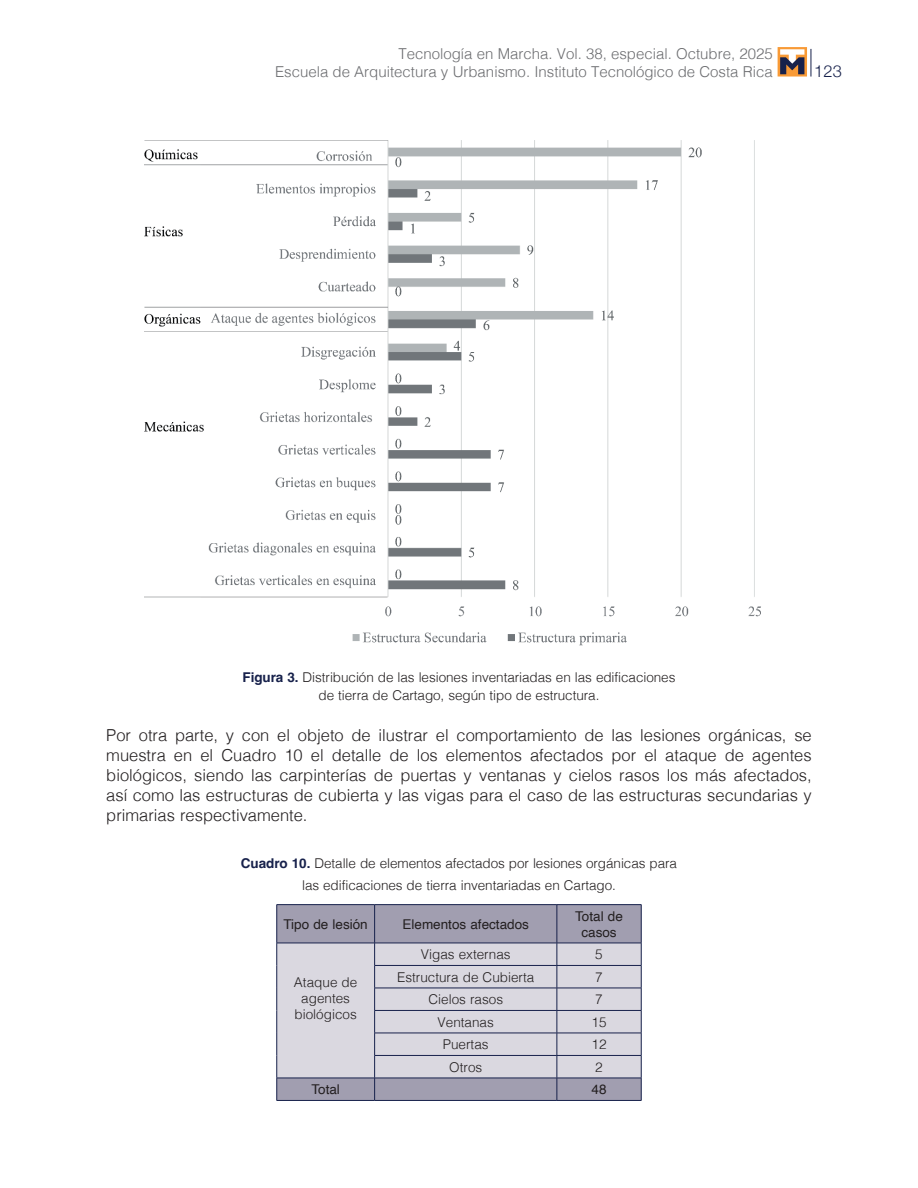
<style>
.page{position:relative;width:918px;height:1188px;background:#fff}
.page>*{position:absolute;margin:0;border:0;box-sizing:border-box;transform-origin:0 0}
.t1{font:300 16.5px/19.8px "Helvetica";color:#231f20;text-align:justify}
.t2{font:300 16.5px "Helvetica Neue";color:#17214b}
.t3{font:300 15px/18px "Helvetica";color:#6c6d70;text-align:right}
.t4{font:300 13.5px/16.2px "Helvetica";letter-spacing:-.005em;color:#231f20;text-align:center}
.t5{font:13.5px/16.2px "Helvetica";color:#231f20;text-align:center}
.s1{font-weight:700;color:#17214b}
</style>
<div class="page">
<svg style="left:811px;top:49px;width:1px;height:28px"></svg>
<svg style="left:778px;top:47px;width:29px;height:30px"></svg>
<svg style="left:780px;top:49px;width:24px;height:25px"></svg>
<img style="left:144px;top:140px;width:617px;height:506px">
<div style="left:277px;top:905px;width:364px;height:195px;background:#a19eb0"></div>
<div style="left:277px;top:944px;width:364px;height:134px;background:#dad8e0"></div>
<hr style="left:277px;top:904px;width:98px;height:1px;background:#17214b">
<hr style="left:276px;top:905px;width:1px;height:38px;background:#17214b">
<hr style="left:375px;top:904px;width:182px;height:1px;background:#17214b">
<hr style="left:374px;top:905px;width:1px;height:38px;background:#17214b">
<hr style="left:557px;top:904px;width:84px;height:1px;background:#17214b">
<hr style="left:557px;top:905px;width:1px;height:38px;background:#17214b">
<hr style="left:641px;top:905px;width:1px;height:38px;background:#17214b">
<hr style="left:277px;top:943px;width:98px;height:1px;background:#17214b">
<hr style="left:375px;top:943px;width:182px;height:1px;background:#17214b">
<hr style="left:557px;top:943px;width:84px;height:1px;background:#17214b">
<hr style="left:374px;top:965px;width:183px;height:1px;background:#17214b">
<hr style="left:557px;top:965px;width:84px;height:1px;background:#17214b">
<hr style="left:374px;top:988px;width:183px;height:1px;background:#17214b">
<hr style="left:557px;top:988px;width:84px;height:1px;background:#17214b">
<hr style="left:374px;top:1010px;width:183px;height:1px;background:#17214b">
<hr style="left:557px;top:1010px;width:84px;height:1px;background:#17214b">
<hr style="left:374px;top:1033px;width:183px;height:1px;background:#17214b">
<hr style="left:557px;top:1033px;width:84px;height:1px;background:#17214b">
<hr style="left:374px;top:1055px;width:183px;height:1px;background:#17214b">
<hr style="left:557px;top:1055px;width:84px;height:1px;background:#17214b">
<svg style="left:374px;top:943px;width:1px;height:157px"></svg>
<svg style="left:557px;top:943px;width:1px;height:157px"></svg>
<hr style="left:277px;top:1078px;width:98px;height:1px;background:#17214b">
<svg style="left:276px;top:943px;width:1px;height:157px"></svg>
<hr style="left:375px;top:1078px;width:182px;height:1px;background:#17214b">
<hr style="left:557px;top:1078px;width:84px;height:1px;background:#17214b">
<svg style="left:641px;top:943px;width:1px;height:157px"></svg>
<hr style="left:277px;top:1100px;width:98px;height:1px;background:#17214b">
<hr style="left:375px;top:1100px;width:182px;height:1px;background:#17214b">
<hr style="left:557px;top:1100px;width:84px;height:1px;background:#17214b">
<p class="t3" style="left:275px;top:43px;width:499px">Tecnología en Marcha. Vol. 38, especial. Octubre, 2025<br>Escuela de Arquitectura y Urbanismo. Instituto Tecnológico de Costa Rica</p>
<p class="t2" style="left:814px;top:57px;width:29px">123</p>
<p class="t4" style="left:243px;top:668px;width:434px;line-height:18px"><span class="s1">Figura 3.</span> Distribución de las lesiones inventariadas en las edificaciones de tierra de Cartago, según tipo de estructura.</p>
<p class="t1" style="left:106px;top:724px;width:707px">Por otra parte, y con el objeto de ilustrar el comportamiento de las lesiones orgánicas, se muestra en el Cuadro 10 el detalle de los elementos afectados por el ataque de agentes biológicos, siendo las carpinterías de puertas y ventanas y cielos rasos los más afectados, así como las estructuras de cubierta y las vigas para el caso de las estructuras secundarias y primarias respectivamente.</p>
<p class="t4" style="left:241px;top:852px;width:438px;line-height:21.6px"><span class="s1">Cuadro 10.</span> Detalle de elementos afectados por lesiones orgánicas para las edificaciones de tierra inventariadas en Cartago.</p>
<p class="t5" style="left:284px;top:916px;width:86px">Tipo de lesión</p>
<p class="t5" style="left:403px;top:916px;width:128px">Elementos afectados</p>
<p class="t5" style="left:575px;top:908px;width:49px">Total de casos</p>
<p class="t4" style="left:294px;top:973px;width:65px">Ataque de agentes biológicos</p>
<p class="t4" style="left:421px;top:945px;width:91px">Vigas externas</p>
<p class="t4" style="left:595px;top:945px;width:9px">5</p>
<p class="t4" style="left:397px;top:968px;width:139px">Estructura de Cubierta</p>
<p class="t4" style="left:595px;top:968px;width:9px">7</p>
<p class="t4" style="left:428px;top:990px;width:76px">Cielos rasos</p>
<p class="t4" style="left:595px;top:990px;width:9px">7</p>
<p class="t4" style="left:438px;top:1013px;width:58px">Ventanas</p>
<p class="t4" style="left:592px;top:1013px;width:17px">15</p>
<p class="t4" style="left:443px;top:1035px;width:47px">Puertas</p>
<p class="t4" style="left:592px;top:1035px;width:17px">12</p>
<p class="t4" style="left:449px;top:1058px;width:35px">Otros</p>
<p class="t4" style="left:595px;top:1058px;width:9px">2</p>
<p class="t5" style="left:311px;top:1082px;width:30px">Total</p>
<p class="t5" style="left:592px;top:1082px;width:17px">48</p>
</div>
